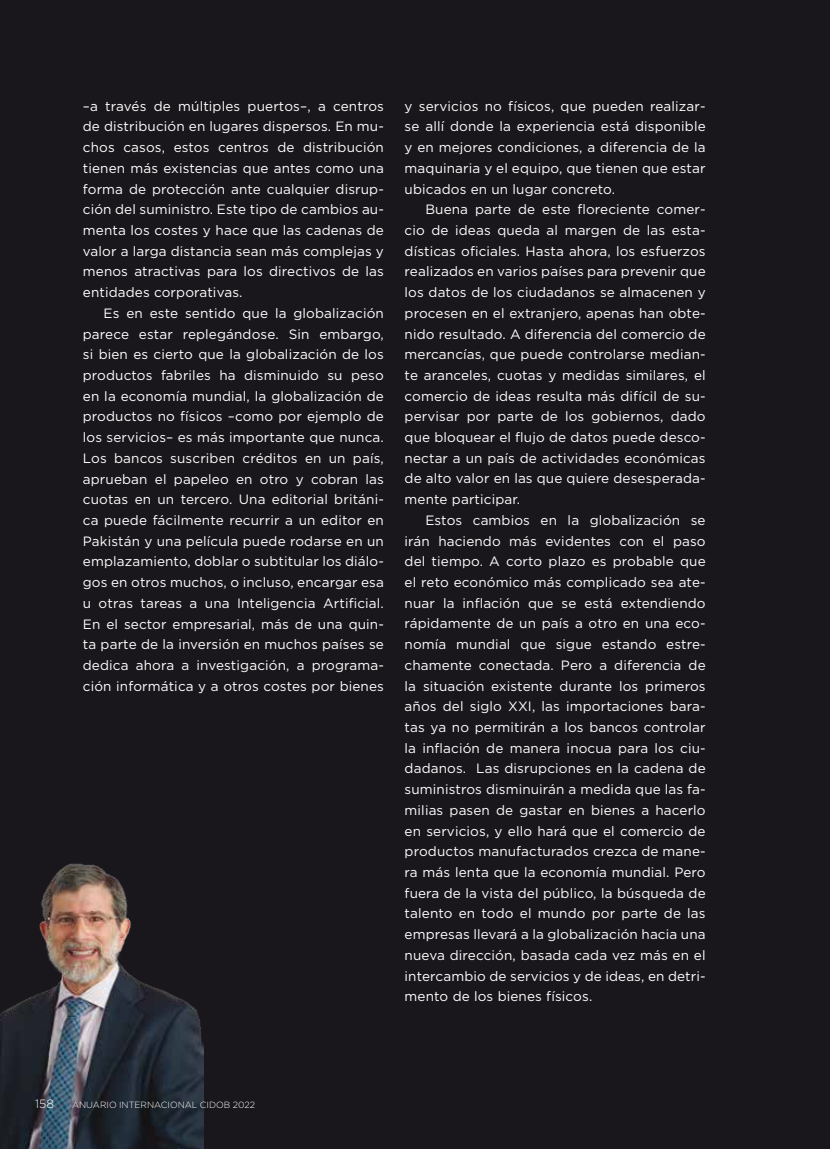
<style>
.page{position:relative;width:830px;height:1149px;background:#fff}
.page>*{position:absolute;margin:0;border:0;box-sizing:border-box;transform-origin:0 0}
.t1{font:13.5px/20.7px "Gotham";letter-spacing:.01em;color:#fff;text-align:justify}
.t2{font:300 12px "Gotham";color:#fff}
.t3{font:300 9px "Gotham";color:#fff}
</style>
<div class="page">
<div style="left:0;top:0;width:829px;height:1148px;background:#1a171c"></div>
<img style="left:0;top:863px;width:203px;height:285px">
<p class="t1" style="left:83px;top:95px;width:302px">–a través de múltiples puertos–, a centros de distribución en lugares dispersos. En mu&shy;chos casos, estos centros de distribución tienen más existencias que antes como una forma de protección ante cualquier disrup&shy;ción del suministro. Este tipo de cambios au&shy;menta los costes y hace que las cadenas de valor a larga distancia sean más complejas y menos atractivas para los directivos de las entidades corporativas.</p>
<p class="t1" style="left:83px;top:302px;width:302px;text-indent:21px">Es en este sentido que la globalización parece estar replegándose. Sin embargo, si bien es cierto que la globalización de los productos fabriles ha disminuido su peso en la economía mundial, la globalización de productos no físicos –como por ejemplo de los servicios– es más importante que nunca.<br>Los bancos suscriben créditos en un país, aprueban el papeleo en otro y cobran las cuotas en un tercero. Una editorial británi&shy;ca puede fácilmente recurrir a un editor en Pakistán y una película puede rodarse en un emplazamiento, doblar o subtitular los diálo&shy;gos en otros muchos, o incluso, encargar esa u otras tareas a una Inteligencia Artificial.<br>En el sector empresarial, más de una quin&shy;ta parte de la inversión en muchos países se dedica ahora a investigación, a programa&shy;ción informática y a otros costes por bienes</p>
<p class="t1" style="left:404px;top:95px;width:302px">y servicios no físicos, que pueden realizar&shy;se allí donde la experiencia está disponible y en mejores condiciones, a diferencia de la maquinaria y el equipo, que tienen que estar ubicados en un lugar concreto.</p>
<p class="t1" style="left:404px;top:199px;width:302px;text-indent:21px">Buena parte de este floreciente comer&shy;cio de ideas queda al margen de las esta&shy;dísticas oficiales. Hasta ahora, los esfuerzos realizados en varios países para prevenir que los datos de los ciudadanos se almacenen y procesen en el extranjero, apenas han obte&shy;nido resultado. A diferencia del comercio de mercancías, que puede controlarse median&shy;te aranceles, cuotas y medidas similares, el comercio de ideas resulta más difícil de su&shy;pervisar por parte de los gobiernos, dado que bloquear el flujo de datos puede desco&shy;nectar a un país de actividades económicas de alto valor en las que quiere desesperada&shy;mente participar.</p>
<p class="t1" style="left:404px;top:509px;width:302px;text-indent:21px">Estos cambios en la globalización se irán haciendo más evidentes con el paso del tiempo. A corto plazo es probable que el reto económico más complicado sea ate&shy;nuar la inflación que se está extendiendo rápidamente de un país a otro en una eco&shy;nomía mundial que sigue estando estre&shy;chamente conectada. Pero a diferencia de la situación existente durante los primeros años del siglo XXI, las importaciones bara&shy;tas ya no permitirán a los bancos controlar la inflación de manera inocua para los ciu&shy;dadanos. Las disrupciones en la cadena de suministros disminuirán a medida que las fa&shy;milias pasen de gastar en bienes a hacerlo en servicios, y ello hará que el comercio de productos manufacturados crezca de mane&shy;ra más lenta que la economía mundial. Pero fuera de la vista del público, la búsqueda de talento en todo el mundo por parte de las empresas llevará a la globalización hacia una nueva dirección, basada cada vez más en el intercambio de servicios y de ideas, en detri&shy;mento de los bienes físicos.</p>
<p class="t2" style="left:35px;top:1095px;width:20px">158</p>
<p class="t3" style="left:72px;top:1098px;width:184px">ANUARIO INTERNACIONAL CIDOB 2022</p>
</div>
